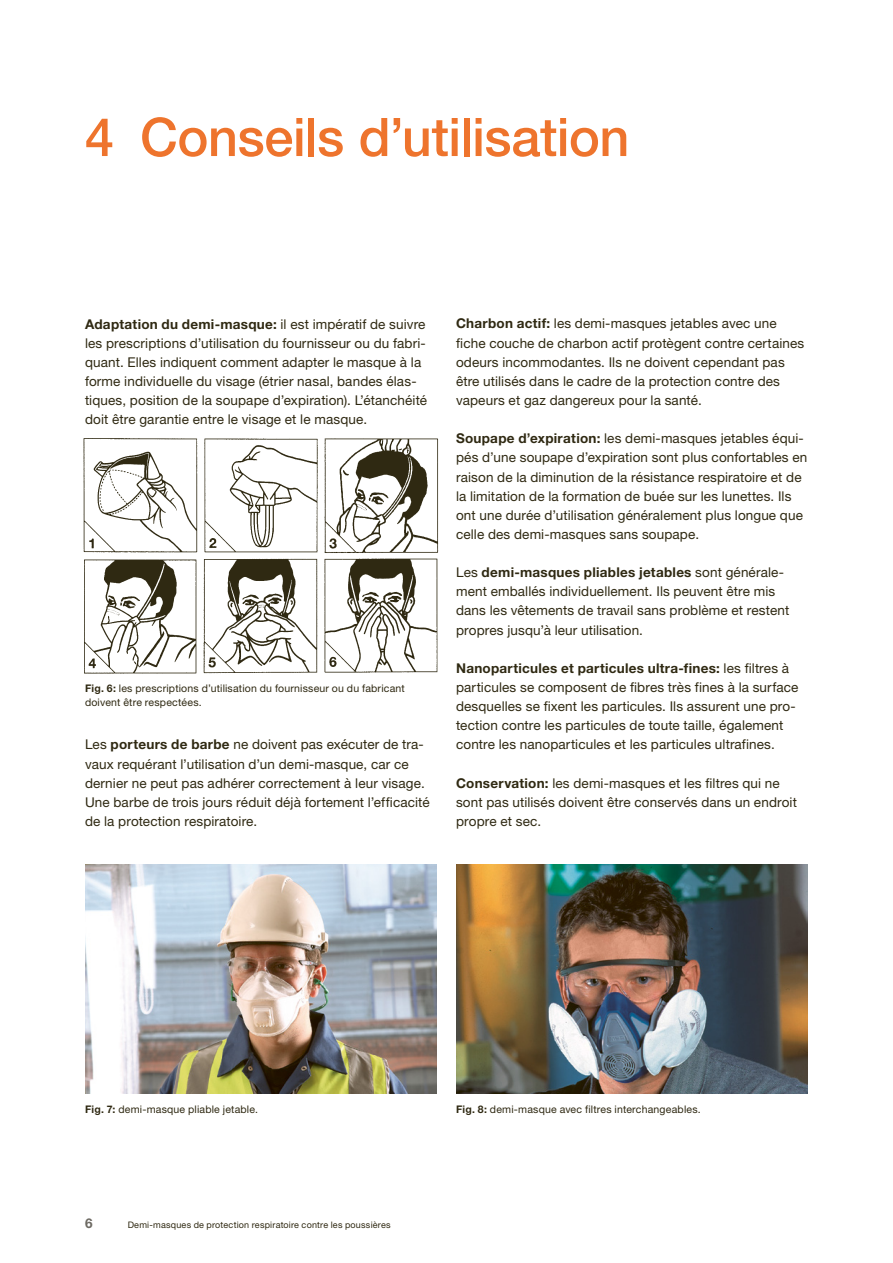
<style>
.page{position:relative;width:893px;height:1263px;background:#fff}
.page>*{position:absolute;margin:0;border:0;box-sizing:border-box;transform-origin:0 0}
.t1{font:500 53.25px "Helvetica Neue LT Std";letter-spacing:-.01em;color:#ee742d}
.t2{font:13.5px/19.2px "Helvetica Neue LT Std";letter-spacing:.01em;color:#2f2912}
.t3{font:700 13.5px "Helvetica Neue LT Std";color:#6d6a63}
.t4{font:10.5px/13.8px "Helvetica Neue LT Std";letter-spacing:.02em;color:#2f2912}
.t5{font:9px "Helvetica Neue LT Std";letter-spacing:.025em;color:#2f2912}
.s1{font-weight:700}
</style>
<div class="page">
<img style="left:85px;top:864px;width:352px;height:230px">
<img style="left:83px;top:438px;width:235px;height:115px">
<img style="left:84px;top:559px;width:113px;height:115px">
<img style="left:203px;top:558px;width:235px;height:116px">
<img style="left:324px;top:438px;width:115px;height:115px">
<img style="left:456px;top:864px;width:352px;height:230px">
<h1 class="t1" style="left:85px;top:105px;width:546px">4 Conseils d’utilisation</h1>
<p class="t2" style="left:85px;top:314px;width:344px"><span class="s1">Adaptation du demi-masque:</span> il est impératif de suivre les prescriptions d’utilisation du fournisseur ou du fabri&shy;quant. Elles indiquent comment adapter le masque à la forme individuelle du visage (étrier nasal, bandes élas&shy;tiques, position de la soupape d’expiration). L’étanchéité doit être garantie entre le visage et le masque.</p>
<p class="t4" style="left:85px;top:681px;width:321px"><span class="s1">Fig. 6:</span> les prescriptions d’utilisation du fournisseur ou du fabricant doivent être respectées.</p>
<p class="t2" style="left:85px;top:735px;width:346px">Les <span class="s1">porteurs de barbe</span> ne doivent pas exécuter de tra&shy;vaux requérant l’utilisation d’un demi-masque, car ce dernier ne peut pas adhérer correctement à leur visage.<br>Une barbe de trois jours réduit déjà fortement l’efficacité de la protection respiratoire.</p>
<p class="t2" style="left:456px;top:314px;width:350px"><span class="s1">Charbon actif:</span> les demi-masques jetables avec une fiche couche de charbon actif protègent contre certaines odeurs incommodantes. Ils ne doivent cependant pas être utilisés dans le cadre de la protection contre des vapeurs et gaz dangereux pour la santé.</p>
<p class="t2" style="left:456px;top:429px;width:353px"><span class="s1">Soupape d’expiration:</span> les demi-masques jetables équi&shy;pés d’une soupape d’expiration sont plus confortables en raison de la diminution de la résistance respiratoire et de la limitation de la formation de buée sur les lunettes. Ils ont une durée d’utilisation généralement plus longue que celle des demi-masques sans soupape.</p>
<p class="t2" style="left:456px;top:563px;width:335px">Les <span class="s1">demi-masques pliables jetables</span> sont générale&shy;ment emballés individuellement. Ils peuvent être mis dans les vêtements de travail sans problème et restent propres jusqu’à leur utilisation.</p>
<p class="t2" style="left:456px;top:658px;width:344px"><span class="s1">Nanoparticules et particules ultra-fines:</span> les filtres à particules se composent de fibres très fines à la surface desquelles se fixent les particules. Ils assurent une pro&shy;tection contre les particules de toute taille, également contre les nanoparticules et les particules ultrafines.</p>
<p class="t2" style="left:456px;top:773px;width:342px"><span class="s1">Conservation:</span> les demi-masques et les filtres qui ne sont pas utilisés doivent être conservés dans un endroit propre et sec.</p>
<p class="t4" style="left:85px;top:1102px;width:175px"><span class="s1">Fig. 7:</span> demi-masque pliable jetable.</p>
<p class="t3" style="left:85px;top:1215px;width:9px">6</p>
<p class="t5" style="left:128px;top:1219px;width:264px">Demi-masques de protection respiratoire contre les poussières</p>
<p class="t4" style="left:456px;top:1102px;width:246px"><span class="s1">Fig. 8:</span> demi-masque avec filtres interchangeables.</p>
</div>
